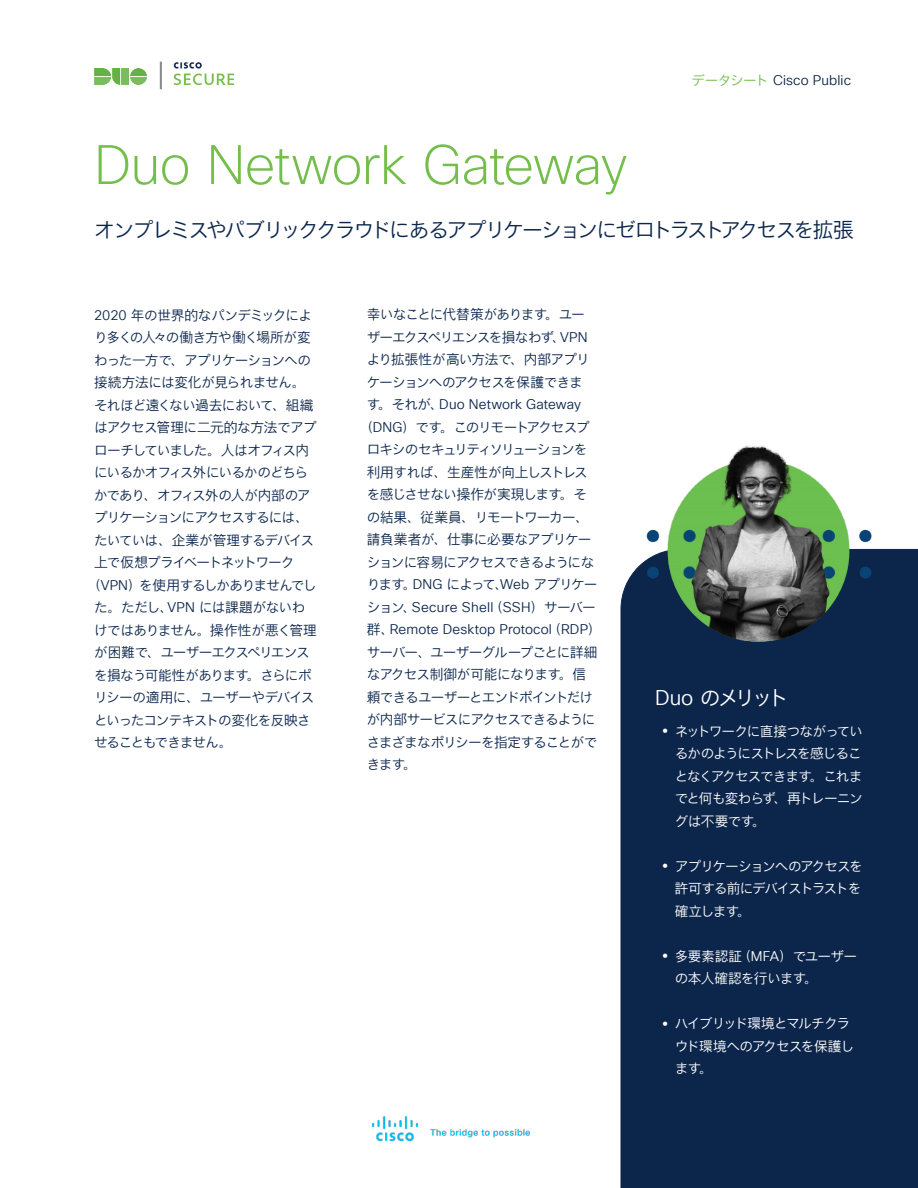
<style>
.page{position:relative;width:918px;height:1188px;background:#fff}
.page>*{position:absolute;margin:0;border:0;box-sizing:border-box;transform-origin:0 0}
.Paragraph_Style6{font:200 54px "Cisco Sans TT";letter-spacing:-.015em;color:#74be4b}
.t1{font:29.85px "Cisco Sans TT Light";color:#808080}
.Paragraph_Style7{font:20.85px "Cisco Sans JPN Light";letter-spacing:-.105em;color:#0c274d}
.Paragraph_Style1{font:20.85px "Cisco Sans JPN Light";letter-spacing:-.185em;color:#fff}
.Paragraph_Style7-2{font:13.65px "Cisco Sans JPN Light";letter-spacing:-.065em;color:#0c274d}
.Paragraph_Style4{font:13.65px/22.5px "Cisco Sans JPN Light";letter-spacing:-.075em;color:#fff;text-align:justify}
.Paragraph_Style7-3{font:13.65px "Cisco Sans TT Light";letter-spacing:.01em;color:#0c274d}
.Paragraph_Style7-4{font:13.65px "Cisco Sans JPN Light";letter-spacing:-.105em;color:#0c274d}
.Paragraph_Style7-5{font:13.65px "Cisco Sans JPN Light";letter-spacing:-.035em;color:#0c274d}
.Paragraph_Style7-6{font:13.65px "Cisco Sans JPN Light";letter-spacing:-.045em;color:#0c274d}
.Paragraph_Style7-7{font:13.65px "Cisco Sans JPN Light";letter-spacing:-.03em;color:#0c274d}
.Paragraph_Style7-8{font:13.65px "Cisco Sans JPN Light";letter-spacing:-.04em;color:#0c274d}
.Paragraph_Style4-2{font:13.65px/22.5px "Cisco Sans JPN Light";letter-spacing:-.045em;color:#fff}
.Paragraph_Style7-9{font:13.65px "Cisco Sans JPN Light";letter-spacing:-.085em;color:#0c274d}
.Paragraph_Style7-10{font:13.65px "Cisco Sans JPN Light";letter-spacing:-.09em;color:#0c274d}
.Paragraph_Style5{font:13.65px "Cisco Sans TT Light";letter-spacing:.01em;color:#0c254b}
.s1{font-family:"Cisco Sans JPN Light";color:#74be4b}
.s2{font-family:"Cisco Sans TT Light"}
.s3{font-family:"Cisco Sans JPN Light"}
.s4{font-family:"Calibri"}
</style>
<div class="page">
<div style="left:621px;top:549px;width:297px;height:639px;background:#0c254b"></div>
<img style="left:646px;top:445px;width:225px;height:197px">
<img style="left:373px;top:1116px;width:156px;height:25px">
<img style="left:94px;top:68px;width:53px;height:17px">
<img style="left:174px;top:62px;width:60px;height:23px">
<p class="t1" style="left:156px;top:55px;width:12px">|</p>
<p class="Paragraph_Style5" style="left:692px;top:71px;width:161px"><span class="s1">データシート</span> Cisco Public</p>
<p class="Paragraph_Style6" style="left:94px;top:130px;width:535px">Duo Network Gateway</p>
<p class="Paragraph_Style7" style="left:94px;top:217px;width:761px">オンプレミスやパブリッククラウドにあるアプリケーションにゼロトラストアクセスを拡張</p>
<p class="Paragraph_Style7-2" style="left:94px;top:306px;width:219px"><span class="s2">2020</span> 年の世界的なパンデミックによ</p>
<p class="Paragraph_Style7-2" style="left:94px;top:329px;width:218px">り多くの人々の働き方や働く場所が変</p>
<p class="Paragraph_Style7-2" style="left:94px;top:351px;width:218px">わった一方で、アプリケーションへの</p>
<p class="Paragraph_Style7-8" style="left:94px;top:374px;width:213px">接続方法には変化が見られません。</p>
<p class="Paragraph_Style7-2" style="left:94px;top:396px;width:221px">それほど遠くない過去において、組織</p>
<p class="Paragraph_Style7-8" style="left:94px;top:419px;width:224px">はアクセス管理に二元的な方法でアプ</p>
<p class="Paragraph_Style7-2" style="left:94px;top:441px;width:217px">ローチしていました。人はオフィス内</p>
<p class="Paragraph_Style7-2" style="left:94px;top:464px;width:216px">にいるかオフィス外にいるかのどちら</p>
<p class="Paragraph_Style7-2" style="left:94px;top:486px;width:218px">かであり、オフィス外の人が内部のア</p>
<p class="Paragraph_Style7-2" style="left:94px;top:509px;width:216px">プリケーションにアクセスするには、</p>
<p class="Paragraph_Style7-2" style="left:94px;top:531px;width:222px">たいていは、企業が管理するデバイス</p>
<p class="Paragraph_Style7-2" style="left:94px;top:554px;width:202px">上で仮想プライベートネットワーク</p>
<p class="Paragraph_Style7-9" style="left:87px;top:576px;width:231px">（<span class="s2">VPN</span>）を使用するしかありませんでし</p>
<p class="Paragraph_Style7-5" style="left:94px;top:599px;width:213px">た。ただし、<span class="s2">VPN</span> には課題がないわ</p>
<p class="Paragraph_Style7-6" style="left:94px;top:621px;width:224px">けではありません。操作性が悪く管理</p>
<p class="Paragraph_Style7-2" style="left:94px;top:644px;width:217px">が困難で、ユーザーエクスペリエンス</p>
<p class="Paragraph_Style7-2" style="left:94px;top:666px;width:219px">を損なう可能性があります。さらにポ</p>
<p class="Paragraph_Style7-2" style="left:94px;top:689px;width:222px">リシーの適用に、ユーザーやデバイス</p>
<p class="Paragraph_Style7-2" style="left:94px;top:711px;width:218px">といったコンテキストの変化を反映さ</p>
<p class="Paragraph_Style7-4" style="left:94px;top:734px;width:140px">せることもできません。</p>
<p class="Paragraph_Style7-2" style="left:367px;top:306px;width:220px">幸いなことに代替策があります。ユー</p>
<p class="Paragraph_Style7-10" style="left:367px;top:328px;width:222px">ザーエクスペリエンスを損なわず、<span class="s2">VPN</span></p>
<p class="Paragraph_Style7-7" style="left:367px;top:351px;width:225px">より拡張性が高い方法で、内部アプリ</p>
<p class="Paragraph_Style7-2" style="left:367px;top:373px;width:218px">ケーションへのアクセスを保護できま</p>
<p class="Paragraph_Style7-3" style="left:367px;top:395px;width:216px"><span class="s3">す。それが、</span>Duo Network Gateway</p>
<p class="Paragraph_Style7-4" style="left:360px;top:418px;width:231px">（<span class="s2">DNG</span>）です。このリモートアクセスプ</p>
<p class="Paragraph_Style7-4" style="left:367px;top:441px;width:222px">ロキシのセキュリティソリューションを</p>
<p class="Paragraph_Style7-5" style="left:367px;top:463px;width:223px">利用すれば、生産性が向上しストレス</p>
<p class="Paragraph_Style7-2" style="left:367px;top:486px;width:222px">を感じさせない操作が実現します。そ</p>
<p class="Paragraph_Style7-2" style="left:367px;top:508px;width:224px">の結果、従業員、リモートワーカー、</p>
<p class="Paragraph_Style7-7" style="left:367px;top:531px;width:226px">請負業者が、仕事に必要なアプリケー</p>
<p class="Paragraph_Style7-2" style="left:367px;top:553px;width:229px">ションに容易にアクセスできるようにな</p>
<p class="Paragraph_Style7-2" style="left:367px;top:576px;width:232px">ります。<span class="s2">DNG</span> によって、<span class="s2">Web</span> アプリケー</p>
<p class="Paragraph_Style7-3" style="left:367px;top:598px;width:231px"><span class="s3">ション、</span>Secure Shell<span class="s3">（</span>SSH<span class="s3">）サーバー</span></p>
<p class="Paragraph_Style7-3" style="left:367px;top:620px;width:236px"><span class="s3">群、</span>Remote Desktop Protocol<span class="s3">（</span>RDP<span class="s3">）</span></p>
<p class="Paragraph_Style7-2" style="left:367px;top:643px;width:232px">サーバー、ユーザーグループごとに詳細</p>
<p class="Paragraph_Style7-6" style="left:367px;top:666px;width:221px">なアクセス制御が可能になります。信</p>
<p class="Paragraph_Style7-2" style="left:367px;top:688px;width:228px">頼できるユーザーとエンドポイントだけ</p>
<p class="Paragraph_Style7-2" style="left:367px;top:711px;width:230px">が内部サービスにアクセスできるように</p>
<p class="Paragraph_Style7-2" style="left:367px;top:733px;width:232px">さまざまなポリシーを指定することがで</p>
<p class="Paragraph_Style7-2" style="left:367px;top:756px;width:52px">きます。</p>
<p class="Paragraph_Style1" style="left:655px;top:684px;width:135px"><span class="s2">Duo</span> のメリット</p>
<p class="Paragraph_Style4" style="left:675px;top:720px;width:190px;text-indent:-13px"><span class="s4">•</span> ネットワークに直接つながっているかのようにストレスを感じることなくアクセスできます。これまでと何も変わらず、再トレーニングは不要です。</p>
<p class="Paragraph_Style4" style="left:675px;top:855px;width:190px;text-indent:-13px"><span class="s4">•</span> アプリケーションへのアクセスを許可する前にデバイストラストを確立します。</p>
<p class="Paragraph_Style4-2" style="left:675px;top:945px;width:184px;text-indent:-13px"><span class="s4">•</span> 多要素認証（<span class="s2">MFA</span>）でユーザーの本人確認を行います。</p>
<p class="Paragraph_Style4" style="left:675px;top:1013px;width:181px;text-align:left;text-indent:-13px"><span class="s4">•</span> ハイブリッド環境とマルチクラウド環境へのアクセスを保護します。</p>
</div>
